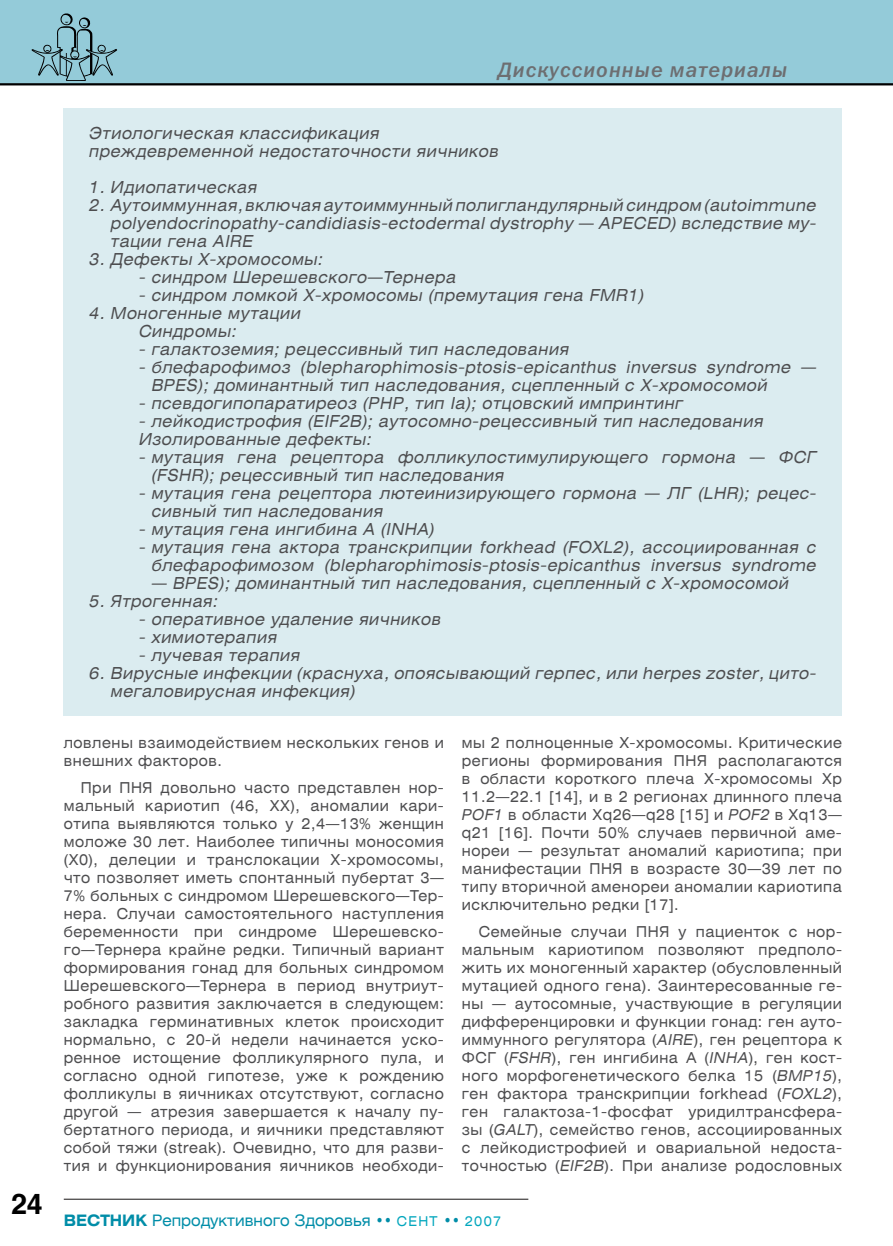
<style>
.page{position:relative;width:893px;height:1246px;background:#fff}
.page>*{position:absolute;margin:0;border:0;box-sizing:border-box;transform-origin:0 0}
.t1{font:italic 21px "Franklin Gothic Medium C";letter-spacing:.05em;color:#6d6e71}
.t2{font:italic 16.5px/18px "Helios Ext";letter-spacing:.04em;color:#4d4d4f;scale:.9 1}
.t3{font:15.75px "Helios Ext";color:#008da8;scale:.9 1}
.t4{font:15px/18px "Helios Ext";letter-spacing:.04em;color:#4d4d4f;text-align:justify;scale:.9 1}
.s1{font-style:italic}
.s2{font-weight:700}
.s3{font-size:13.5px;color:#02a6bd}
</style>
<div class="page">
<div style="left:0;top:0;width:893px;height:84px;background:#94cbd9"></div>
<svg style="left:32px;top:14px;width:85px;height:67px"></svg>
<hr style="left:64px;top:1199px;width:464px;height:1px;background:#221f20">
<hr style="left:0;top:83px;width:893px;height:2px;background:#000">
<div style="left:64px;top:108px;width:778px;height:608px;background:#dbecf0"></div>
<h1 class="t1" style="left:498px;top:58px;width:291px">Дискуссионные материалы</h1>
<p class="t2" style="left:89px;top:124px;width:456px">Этиологическая классификация преждевременной недостаточности яичников</p>
<p class="t2" style="left:89px;top:178px;width:188px">1. Идиопатическая</p>
<p class="t2" style="left:111px;top:196px;width:785px;text-align:justify;text-indent:-22px">2. Аутоиммунная, включая аутоиммунный полигландулярный синдром (autoimmune polyendocrinopathy-candidiasis-ectodermal dystrophy — APECED) вследствие му&shy;тации гена AIRE</p>
<p class="t2" style="left:89px;top:250px;width:261px">3. Дефекты Х-хромосомы:</p>
<p class="t2" style="left:139px;top:268px;width:354px">- синдром Шерешевского—Тернера</p>
<p class="t2" style="left:139px;top:286px;width:562px">- синдром ломкой Х-хромосомы (премутация гена FMR1)</p>
<p class="t2" style="left:139px;top:304px;width:181px;text-indent:-50px">4. Моногенные мутации<br>Синдромы:</p>
<p class="t2" style="left:139px;top:340px;width:479px">- галактоземия; рецессивный тип наследования</p>
<p class="t2" style="left:152px;top:358px;width:740px;text-indent:-13px">- блефарофимоз (blepharophimosis-ptosis-epicanthus inversus syndrome —<br>BPES); доминантный тип наследования, сцепленный с Х-хромосомой</p>
<p class="t2" style="left:139px;top:394px;width:606px">- псевдогипопаратиреоз (PHP, тип Ia); отцовский импринтинг</p>
<p class="t2" style="left:139px;top:412px;width:695px">- лейкодистрофия (EIF2B); аутосомно-рецессивный тип наследования<br>Изолированные дефекты:</p>
<p class="t2" style="left:152px;top:448px;width:740px;text-indent:-13px">- мутация гена рецептора фолликулостимулирующего гормона — ФСГ (FSHR); рецессивный тип наследования</p>
<p class="t2" style="left:152px;top:484px;width:740px;text-indent:-13px">- мутация гена рецептора лютеинизирующего гормона — ЛГ (LHR); рецес&shy;сивный тип наследования</p>
<p class="t2" style="left:139px;top:520px;width:330px">- мутация гена ингибина A (INHA)</p>
<p class="t2" style="left:139px;top:538px;width:754px;text-align:right">- мутация гена актора транскрипции forkhead (FOXL2), ассоциированная с блефарофимозом (blepharophimosis-ptosis-epicanthus inversus syndrome</p>
<p class="t2" style="left:152px;top:574px;width:709px">— BPES); доминантный тип наследования, сцепленный с Х-хромосомой</p>
<p class="t2" style="left:89px;top:592px;width:145px">5. Ятрогенная:</p>
<p class="t2" style="left:139px;top:610px;width:337px">- оперативное удаление яичников</p>
<p class="t2" style="left:139px;top:628px;width:155px">- химиотерапия</p>
<p class="t2" style="left:139px;top:646px;width:180px">- лучевая терапия</p>
<p class="t2" style="left:111px;top:664px;width:785px;text-indent:-22px">6. Вирусные инфекции (краснуха, опоясывающий герпес, или herpes zoster, цито&shy;мегаловирусная инфекция)</p>
<p class="t4" style="left:64px;top:734px;width:424px">ловлены взаимодействием нескольких генов и внешних факторов.</p>
<p class="t4" style="left:64px;top:778px;width:424px;text-indent:17px">П ри П НЯ довольно часто представлен нор&shy;мальный кариотип (46, XX), аномалии кари&shy;отипа выявляются только у 2,4—13% женщин моложе 30 лет. Наиболее типичны моносомия (Х0), делеции и транслокации Х-хромосомы, что позволяет иметь спонтанный пубертат 3— 7% больных с синдромом Шерешевского—Тер&shy;нера. Случаи самостоятельного наступления беременности при синдроме Шерешевско&shy;го—Тернера крайне редки. Типичный вариант формирования гонад для больных синдромом Шерешевского—Тернера в период внутриут&shy;робного развития заключается в следующем: закладка герминативных клеток происходит нормально, с 20-й недели начинается уско&shy;ренное истощение фолликулярного пула, и согласно одной гипотезе, уже к рождению фолликулы в яичниках отсутствуют, согласно другой — атрезия завершается к началу пу&shy;бертатного периода, и яичники представляют собой тяжи (streak). Очевидно, что для разви&shy;тия и функционирования яичников необходи-</p>
<p class="t4" style="left:462px;top:734px;width:424px">мы 2 полноценные Х-хромосомы. Критические регионы формирования П НЯ располагаются в области короткого плеча Х-хромосомы Xp 11.2—22.1 [14], и в 2 регионах длинного плеча <span class="s1">POF1</span> в области Xq26—q28 [15] и <span class="s1">POF2</span> в Xq13— q21 [16]. Почти 50% случаев первичной аме&shy;нореи — результат аномалий кариотипа; при манифестации П НЯ в возрасте 30—39 лет по типу вторичной аменореи аномалии кариотипа исключительно редки [17].</p>
<p class="t4" style="left:462px;top:922px;width:424px;text-indent:17px">Семейные случаи П НЯ у пациенток с нор&shy;мальным кариотипом позволяют предполо&shy;жить их моногенный характер (обусловленный мутацией одного гена). Заинтересованные ге&shy;ны — аутосомные, участвующие в регуляции дифференцировки и функции гонад: ген ауто&shy;иммунного регулятора (<span class="s1">AIRE</span>), ген рецептора к ФСГ (<span class="s1">FSHR</span>), ген ингибина A (<span class="s1">INHA</span>), ген кост&shy;ного морфогенетического белка 15 (<span class="s1">BMP15</span>), ген фактора транскрипции forkhead (<span class="s1">FOXL2</span>), ген галактоза-1-фосфат уридилтрансфера&shy;зы (<span class="s1">GALT</span>), семейство генов, ассоциированных с лейкодистрофией и овариальной недоста&shy;точностью (<span class="s1">EIF2B</span>). П ри анализе родословных</p>
<p class="t3" style="left:11px;top:1211px;width:546px"><sup>24</sup> <span class="s2">ВЕСТНИК</span> Репродуктивного Здоровья •• <span class="s3">СЕНТ</span> •• <span class="s3">2007</span></p>
</div>
